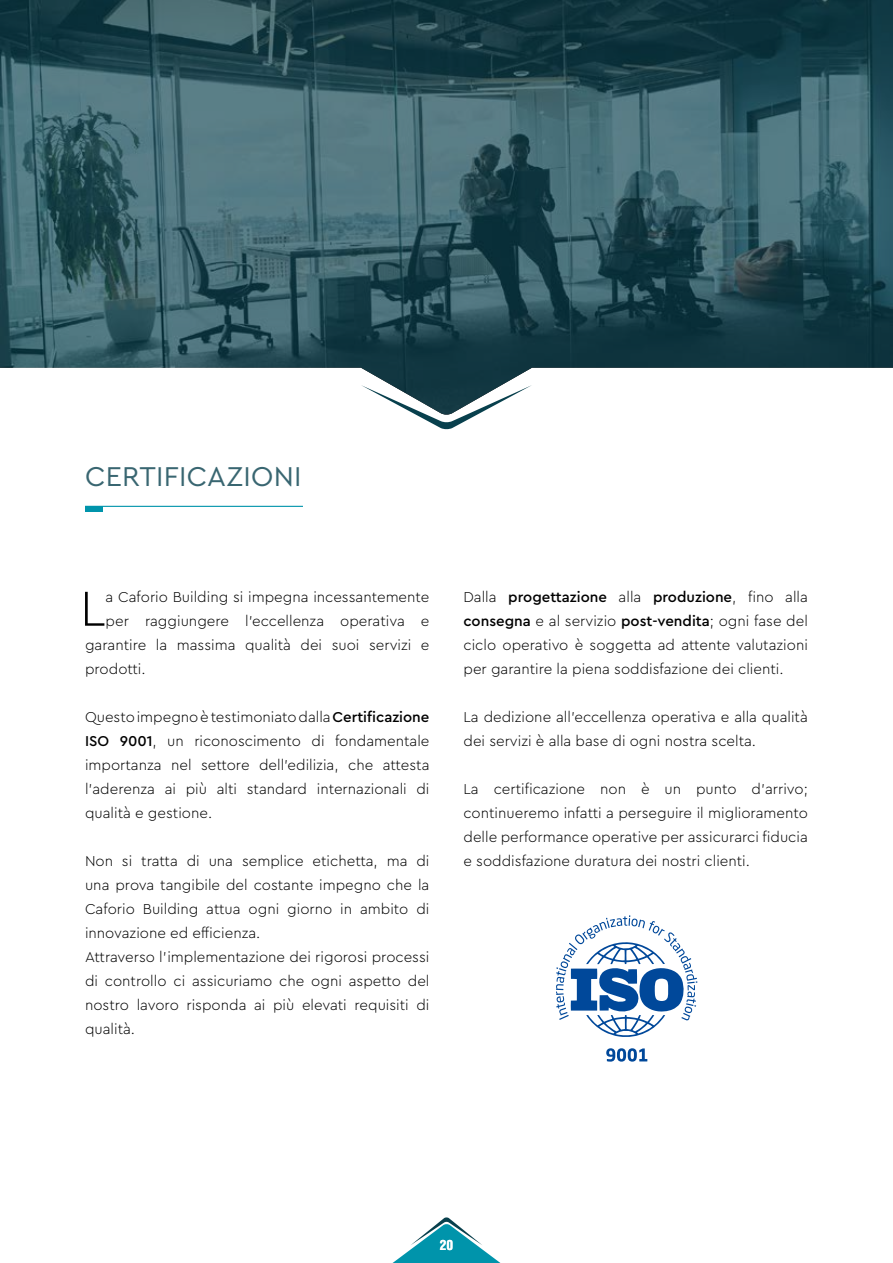
<style>
.page{position:relative;width:893px;height:1263px;background:#fff}
.page>*{position:absolute;margin:0;border:0;box-sizing:border-box;transform-origin:0 0}
.t1{font:300 51.3px "Cera Pro";color:#000}
.t2{font:28.5px "Cera Pro";letter-spacing:.01em;color:#396671}
.t3{font:300 15px/24px "Cera Pro";color:#000;text-align:justify}
.t4{font:700 condensed 13.5px "Helvetica LT Std";color:#fff}
.s1{font-weight:500}
</style>
<div class="page">
<svg style="left:392px;top:1217px;width:109px;height:46px"></svg>
<svg style="left:416px;top:415px;width:61px;height:15px"></svg>
<hr style="left:85px;top:506px;width:218px;height:1px;background:#0094ab">
<div style="left:85px;top:506px;width:17px;height:6px;background:#0094ab"></div>
<svg style="left:556px;top:915px;width:141px;height:122px"></svg>
<svg style="left:606px;top:1048px;width:41px;height:13px"></svg>
<svg style="left:0;top:0;width:893px;height:415px;background:#45676f"></svg>
<h2 class="t2" style="left:85px;top:458px;width:218px">CERTIFICAZIONI</h2>
<h1 class="t1" style="left:80px;top:574px;width:27px">L</h1>
<p class="t3" style="left:106px;top:584px;width:325px">a Caforio Building si impegna incessantemente</p>
<p class="t3" style="left:106px;top:608px;width:325px">per raggiungere l’eccellenza operativa e</p>
<p class="t3" style="left:85px;top:632px;width:346px">garantire la massima qualità dei suoi servizi e</p>
<p class="t3" style="left:85px;top:656px;width:62px">prodotti.</p>
<p class="t3" style="left:85px;top:704px;width:346px">Questo impegno è testimoniato dalla <span class="s1">Certificazione ISO 9001</span>, un riconoscimento di fondamentale importanza nel settore dell’edilizia, che attesta l’aderenza ai più alti standard internazionali di qualità e gestione.</p>
<p class="t3" style="left:85px;top:848px;width:346px;text-align:left">Non si tratta di una semplice etichetta, ma di una prova tangibile del costante impegno che la Caforio Building attua ogni giorno in ambito di innovazione ed efficienza.<br>Attraverso l’implementazione dei rigorosi processi di controllo ci assicuriamo che ogni aspetto del nostro lavoro risponda ai più elevati requisiti di qualità.</p>
<p class="t3" style="left:463px;top:584px;width:346px">Dalla <span class="s1">progettazione</span> alla <span class="s1">produzione</span>, fino alla <span class="s1">consegna</span> e al servizio <span class="s1">post-vendita</span>; ogni fase del ciclo operativo è soggetta ad attente valutazioni per garantire la piena soddisfazione dei clienti.</p>
<p class="t3" style="left:463px;top:704px;width:346px">La dedizione all’eccellenza operativa e alla qualità dei servizi è alla base di ogni nostra scelta.</p>
<p class="t3" style="left:463px;top:776px;width:346px">La certificazione non è un punto d’arrivo; continueremo infatti a perseguire il miglioramento delle performance operative per assicurarci fiducia e soddisfazione duratura dei nostri clienti.</p>
<p class="t4" style="left:440px;top:1236px;width:15px">20</p>
</div>
